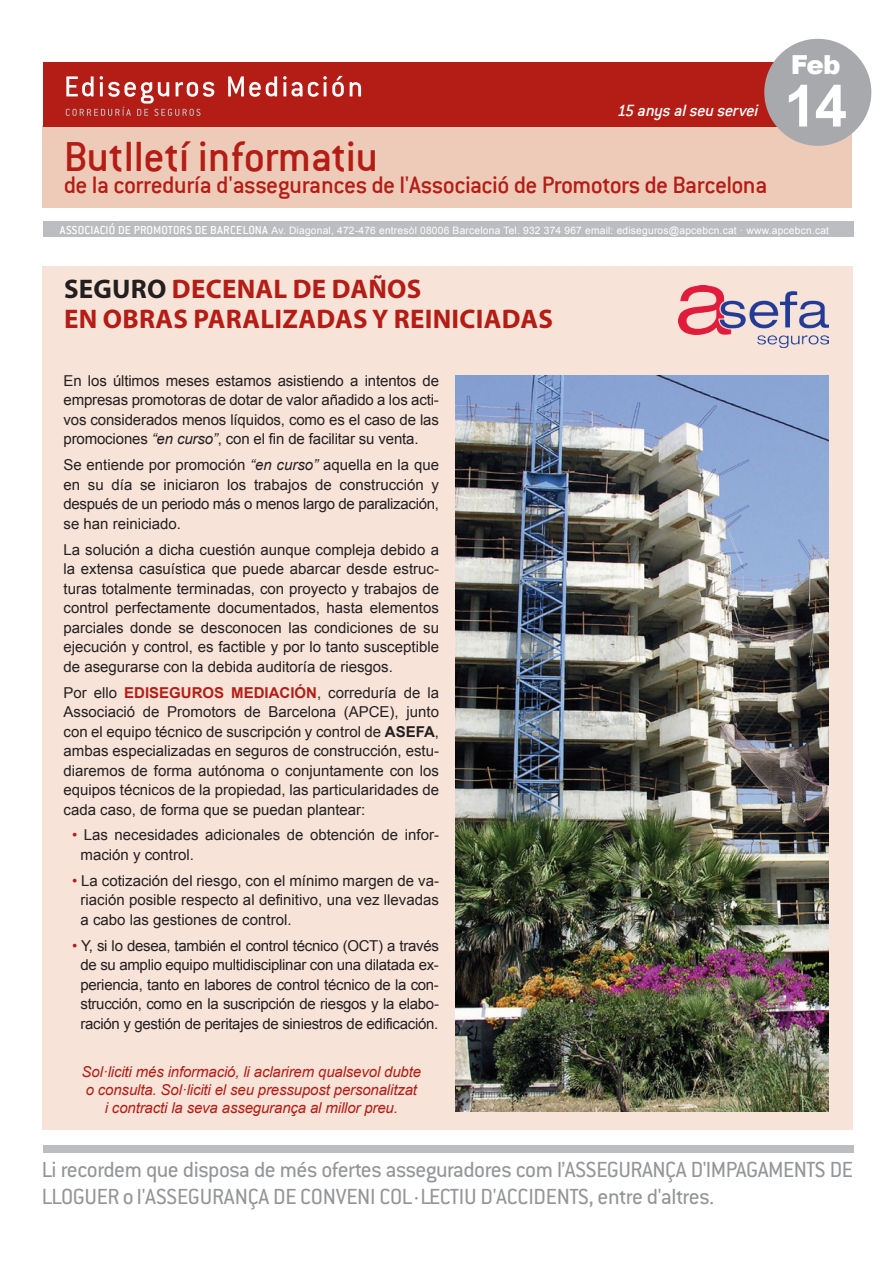
<style>
.page{position:relative;width:893px;height:1263px;background:#fff}
.page>*{position:absolute;margin:0;border:0;box-sizing:border-box;transform-origin:0 0}
.t1{font:700 58.05px "Arial";color:#fff}
.t2{font:500 46.35px "Conduit ITC";color:#b41d15}
.t3{font:700 27px/30px "Myriad Pro";letter-spacing:.01em;color:#b41d15}
.t4{font:500 26.25px "Conduit ITC";letter-spacing:-.02em;color:#b41d15}
.t5{font:900 26.25px "Arial";color:#fff}
.t6{font:24px/27px "Conduit ITC";letter-spacing:-.02em;color:#939598}
.t7{font:italic 500 18px "Conduit ITC";color:#fff}
.t8{font:15px/19.5px "Arial";letter-spacing:-.01em;color:#231f20;text-align:justify}
.t9{font:italic 15px/18px "Arial";letter-spacing:-.01em;color:#b41d15;text-align:center}
.t10{font:10.2px "Arial";letter-spacing:.02em;color:#fff}
.s1{font-family:"Conduit ITC";font-weight:500;font-size:12.75px}
.s2{color:#231f20}
.s3{font-style:italic}
.s4{font-weight:700;color:#b41d15}
.s5{font-weight:700}
.s6{color:#b41d15}
</style>
<div class="page">
<div style="left:42px;top:266px;width:811px;height:864px;background:#f7e3d8"></div>
<div style="left:42px;top:125px;width:810px;height:83px;background:#eecab9"></div>
<div style="left:43px;top:222px;width:810px;height:15px;background:#bcbdc0"></div>
<div style="left:43px;top:63px;width:808px;height:64px;background:#b41d15"></div>
<div style="left:769px;top:44px;width:98px;height:97px;background:#a8a9ad;border-radius:50%"></div>
<div style="left:764px;top:39px;width:107px;height:107px;border:10px solid #a8a9ad;border-radius:50%"></div>
<svg style="left:66px;top:76px;width:148px;height:40px"></svg>
<svg style="left:228px;top:76px;width:49px;height:21px"></svg>
<svg style="left:283px;top:76px;width:61px;height:21px"></svg>
<svg style="left:350px;top:82px;width:11px;height:14px"></svg>
<div style="left:43px;top:1145px;width:810px;height:8px;background:#bcbdc0"></div>
<img style="left:679px;top:285px;width:150px;height:63px">
<img style="left:455px;top:376px;width:373px;height:735px">
<p class="t7" style="left:616px;top:100px;width:147px">15 anys alseu servei</p>
<h2 class="t2" style="left:64px;top:131px;width:316px">Butlletí informatiu</h2>
<h3 class="t4" style="left:64px;top:170px;width:705px">de la correduría d'assegurances de l'Associació de Promotors de Barcelona</h3>
<h3 class="t5" style="left:791px;top:46px;width:51px">Feb</h3>
<h1 class="t1" style="left:784px;top:67px;width:64px">14</h1>
<p class="t10" style="left:60px;top:223px;width:771px"><span class="s1">ASSOCIACIÓ DE PROMOTORS DE BARCELONA</span> Av. Diagonal, 472-476 entresòl 08006 Barcelona Tel. 932 374 967 email: ediseguros@apcebcn.cat · www.apcebcn.cat</p>
<h3 class="t3" style="left:64px;top:273px;width:488px"><span class="s2">SEGURO</span> DECENAL DE DAÑOS<br>EN OBRAS PARALIZADAS Y REINICIADAS</h3>
<p class="t8" style="left:64px;top:371px;width:377px">En los últimos meses estamos asistiendo a intentos de empresas promotoras de dotar de valor añadido a los acti&shy;vos considerados menos líquidos, como es el caso de las promociones <span class="s3">“en curso”</span>, con el fin de facilitar su venta.</p>
<p class="t8" style="left:64px;top:455px;width:377px">Se entiende por promoción <span class="s3">“en curso”</span> aquella en la que en su día se iniciaron los trabajos de construcción y después de un periodo más o menos largo de paralización, se han reiniciado.</p>
<p class="t8" style="left:64px;top:540px;width:377px">La solución a dicha cuestión aunque compleja debido a la extensa casuística que puede abarcar desde estruc&shy;turas totalmente terminadas, con proyecto y trabajos de control perfectamente documentados, hasta elementos parciales donde se desconocen las condiciones de su ejecución y control, es factible y por lo tanto susceptible de asegurarse con la debida auditoría de riesgos.</p>
<p class="t8" style="left:64px;top:683px;width:377px">Por ello <span class="s4">EDISEGUROS MEDIACIÓN</span>, correduría de la Associació de Promotors de Barcelona (APCE), junto con el equipo técnico de suscripción y control de <span class="s5">ASEFA</span>, ambas especializadas en seguros de construcción, estu&shy;diaremos de forma autónoma o conjuntamente con los equipos técnicos de la propiedad, las particularidades de cada caso, de forma que se puedan plantear:</p>
<p class="t8" style="left:81px;top:826px;width:360px;text-indent:-9px"><span class="s6">•</span> Las necesidades adicionales de obtención de infor&shy;mación y control.</p>
<p class="t8" style="left:81px;top:871px;width:360px;text-indent:-9px"><span class="s6">•</span> La cotización del riesgo, con el mínimo margen de va&shy;riación posible respecto al definitivo, una vez llevadas a cabo las gestiones de control.</p>
<p class="t8" style="left:72px;top:936px;width:368px;text-align:center"><span class="s6">•</span> Y, si lo desea, también el control técnico (OCT) a través de su amplio equipo multidisciplinar con una dilatada ex&shy;periencia, tanto en labores de control técnico de la con&shy;strucción, como en la suscripción de riesgos y la elabo&shy;ración y gestión de peritajes de siniestros de edificación.</p>
<p class="t9" style="left:82px;top:1063px;width:341px">Sol·liciti més informació, li aclarirem qualsevol dubte o consulta. Sol·liciti el seu pressupost personalitzat<br>i contracti la seva assegurança al millor preu.</p>
<h3 class="t6" style="left:42px;top:1155px;width:813px">Li recordem que disposa de més ofertes asseguradores com l’Assegurança d'impagaments de lloguer o l'ASSEGUR</h3>
<h3 class="t6" style="left:224px;top:1182px;width:315px">ANÇA DE CONVENI COL·LECTIU D'ACCIDENTS</h3>
<h3 class="t6" style="left:589px;top:1182px;width:127px">, entre d'altres.</h3>
</div>
